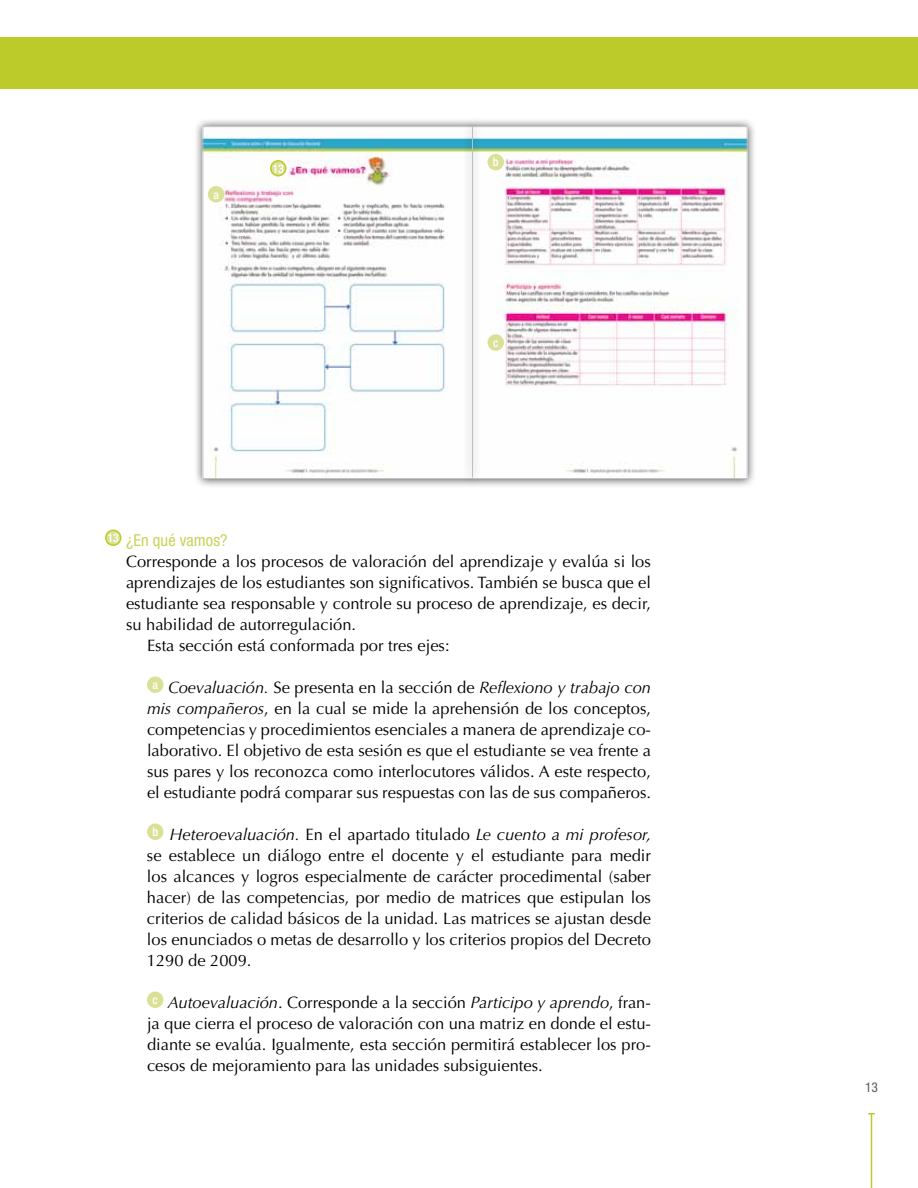
<style>
.page{position:relative;width:918px;height:1188px;background:#fff}
.page>*{position:absolute;margin:0;border:0;box-sizing:border-box;transform-origin:0 0}
.t1{font:16.5px/21px "Optima LT Std";color:#000;text-align:justify}
.t2{font:condensed 16.5px "Helvetica Neue LT Std";letter-spacing:.005em;color:#c8d359}
.t3{font:condensed 13.5px "Helvetica Neue LT Std";color:#58595b}
.t4{font:500 condensed 12px "Helvetica Neue LT Std";color:#fff}
.s1{font-style:italic}
</style>
<div class="page">
<hr style="left:871px;top:1114px;width:1px;height:74px;background:#bdcb2a">
<div style="left:194px;top:117px;width:563px;height:371px;background:#000;opacity:.7"></div>
<img style="left:204px;top:128px;width:542px;height:349px">
<div style="left:271px;top:161px;width:15px;height:15px;background:#dae196;border-radius:50%"></div>
<div style="left:270px;top:160px;width:16px;height:16px;border:2px solid #bdcb2a;border-radius:50%"></div>
<div style="left:208px;top:186px;width:16px;height:17px;background:#dae196;border-radius:50%"></div>
<div style="left:488px;top:334px;width:16px;height:17px;background:#dae196;border-radius:50%"></div>
<div style="left:488px;top:154px;width:16px;height:16px;background:#dae196;border-radius:50%"></div>
<div style="left:106px;top:530px;width:15px;height:15px;background:#dae196;border-radius:50%"></div>
<div style="left:105px;top:530px;width:16px;height:16px;border:2px solid #bdcb2a;border-radius:50%"></div>
<div style="left:147px;top:677px;width:16px;height:16px;background:#dae196;border-radius:50%"></div>
<div style="left:147px;top:824px;width:16px;height:16px;background:#dae196;border-radius:50%"></div>
<div style="left:147px;top:992px;width:16px;height:16px;background:#dae196;border-radius:50%"></div>
<div style="left:463px;top:119px;width:19px;height:366px;background:#000;opacity:.7"></div>
<hr style="left:472px;top:127px;width:1px;height:351px;background:#bcbec0">
<div style="left:0;top:37px;width:918px;height:51px;background:#bdcb2a"></div>
<p class="t4" style="left:213px;top:187px;width:7px">a</p>
<p class="t4" style="left:272px;top:161px;width:13px">13</p>
<p class="t4" style="left:493px;top:155px;width:7px">b</p>
<p class="t4" style="left:493px;top:335px;width:7px">c</p>
<p class="t2" style="left:107px;top:531px;width:122px"><sup>13</sup> ¿En qué vamos?</p>
<p class="t1" style="left:126px;top:551px;width:526px">Corresponde a los procesos de valoración del aprendizaje y evalúa si los</p>
<p class="t1" style="left:126px;top:572px;width:527px">aprendizajes de los estudiantes son significativos. También se busca que el</p>
<p class="t1" style="left:126px;top:593px;width:526px">estudiante sea responsable y controle su proceso de aprendizaje, es decir,</p>
<p class="t1" style="left:126px;top:614px;width:232px">su habilidad de autorregulación.</p>
<p class="t1" style="left:147px;top:635px;width:304px">Esta sección está conformada por tres ejes:</p>
<p class="t1" style="left:147px;top:677px;width:506px;text-align:center"><sup>a</sup> <span class="s1">Coevaluación.</span> Se presenta en la sección de <span class="s1">Reflexiono y trabajo con mis compañeros</span>, en la cual se mide la aprehensión de los conceptos, competencias y procedimientos esenciales a manera de aprendizaje co&shy;laborativo. El objetivo de esta sesión es que el estudiante se vea frente a sus pares y los reconozca como interlocutores válidos. A este respecto, el estudiante podrá comparar sus respuestas con las de sus compañeros.</p>
<p class="t1" style="left:147px;top:824px;width:506px;text-indent:5px"><sup>b</sup> <span class="s1">Heteroevaluación.</span> En el apartado titulado <span class="s1">Le cuento a mi profesor, </span>se establece un diálogo entre el docente y el estudiante para medir los alcances y logros especialmente de carácter procedimental (saber hacer) de las competencias, por medio de matrices que estipulan los criterios de calidad básicos de la unidad. Las matrices se ajustan desde los enunciados o metas de desarrollo y los criterios propios del Decreto 1290 de 2009.</p>
<p class="t1" style="left:147px;top:992px;width:506px;text-indent:6px"><sup>c</sup> <span class="s1">Autoevaluación</span>. Corresponde a la sección <span class="s1">Participo y aprendo</span>, fran&shy;ja que cierra el proceso de valoración con una matriz en donde el estu&shy;diante se evalúa. Igualmente, esta sección permitirá establecer los pro&shy;cesos de mejoramiento para las unidades subsiguientes.</p>
<p class="t3" style="left:865px;top:1079px;width:14px">13</p>
</div>
